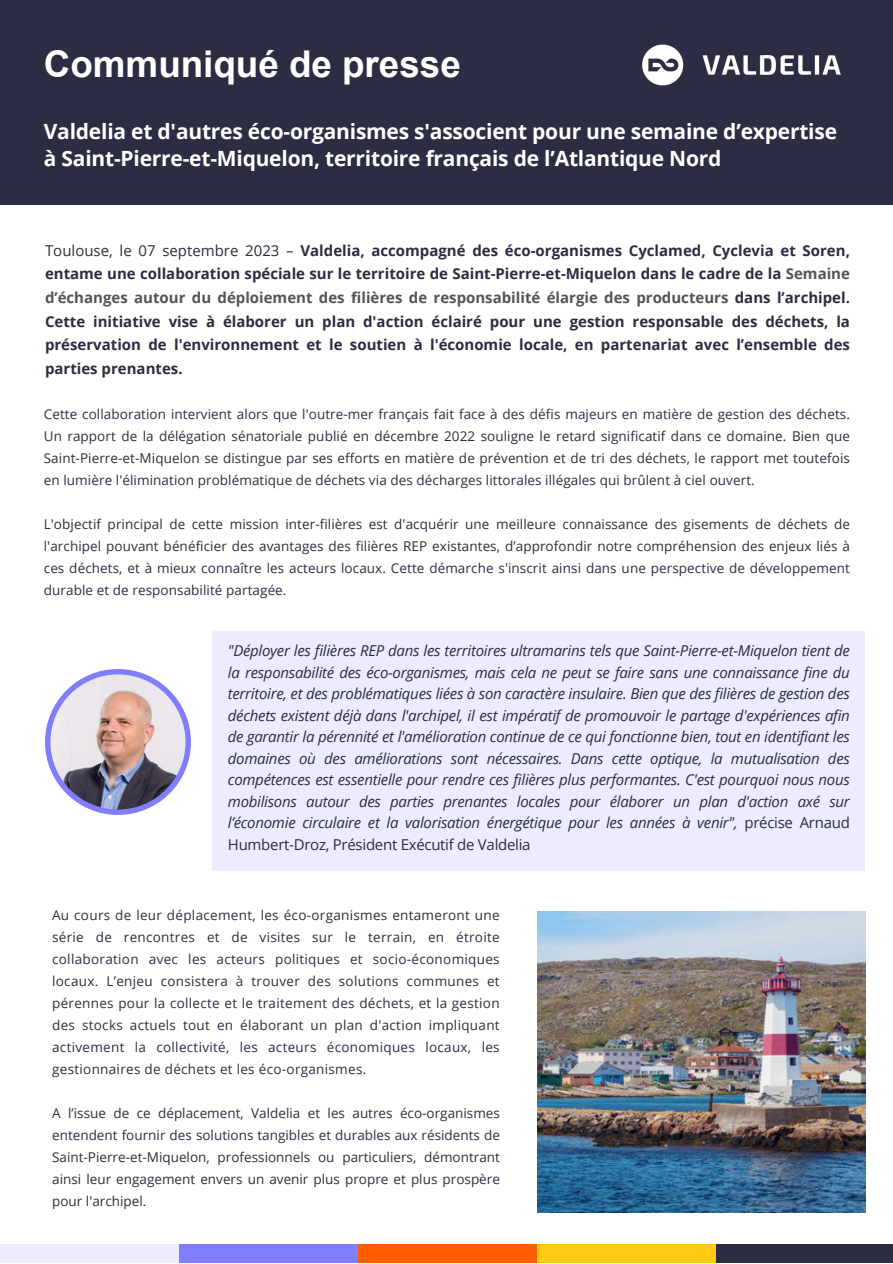
<style>
.page{position:relative;width:893px;height:1264px;background:#fff}
.page>*{position:absolute;margin:0;border:0;box-sizing:border-box;transform-origin:0 0}
.t1{font:700 36.75px "Arial";color:#fff}
.t2{font:700 21px/27px "Open Sans";letter-spacing:-.01em;color:#fff}
.t3{font:italic 15px/21.5px "Open Sans";letter-spacing:-.02em;color:#2c2d42;text-align:justify}
.t4{font:700 15px/23.5px "Open Sans";color:#2c2d42;text-align:justify}
.t5{font:13.5px/22px "Open Sans";letter-spacing:.005em;color:#2c2d42;text-align:justify}
.s1{font-weight:400}
.s2{color:#545454}
.s3{font-style:normal}
</style>
<div class="page">
<div style="left:0;top:1244px;width:179px;height:18px;background:#edecff"></div>
<div style="left:179px;top:1244px;width:179px;height:18px;background:#807dff"></div>
<div style="left:358px;top:1244px;width:179px;height:18px;background:#ff5b00"></div>
<div style="left:537px;top:1244px;width:179px;height:18px;background:#ffc914"></div>
<div style="left:716px;top:1244px;width:176px;height:18px;background:#2c2d42"></div>
<div style="left:1px;top:0;width:891px;height:204px;background:#2c2d42"></div>
<img style="left:642px;top:44px;width:199px;height:42px">
<svg style="left:45px;top:669px;width:146px;height:146px;background:#8380fa"></svg>
<img style="left:50px;top:674px;width:135px;height:135px;border-radius:50%">
<div style="left:212px;top:631px;width:652px;height:240px;background:#edecff"></div>
<img style="left:537px;top:911px;width:328px;height:301px">
<p class="t1" style="left:44px;top:44px;width:418px">Communiqué de presse</p>
<p class="t2" style="left:44px;top:118px;width:794px">Valdelia et d'autres éco-organismes s'associent pour une semaine d’expertise à Saint-Pierre-et-Miquelon, territoire français de l’Atlantique Nord</p>
<p class="t4" style="left:45px;top:238px;width:806px"><span class="s1">Toulouse, le 07 septembre 2023 –</span> Valdelia, accompagné des éco-organismes Cyclamed, Cyclevia et Soren, entame une collaboration spéciale sur le territoire de Saint-Pierre-et-Miquelon dans le cadre de la <span class="s2">Semaine d’échanges autour du déploiement des filières de responsabilité élargie des producteurs</span> dans l’archipel.<br>Cette initiative vise à élaborer un plan d'action éclairé pour une gestion responsable des déchets, la préservation de l'environnement et le soutien à l'économie locale, en partenariat avec l’ensemble des parties prenantes.</p>
<p class="t5" style="left:44px;top:402px;width:807px">Cette collaboration intervient alors que l'outre-mer français fait face à des défis majeurs en matière de gestion des déchets.<br>Un rapport de la délégation sénatoriale publié en décembre 2022 souligne le retard significatif dans ce domaine. Bien que Saint-Pierre-et-Miquelon se distingue par ses efforts en matière de prévention et de tri des déchets, le rapport met toutefois en lumière l'élimination problématique de déchets via des décharges littorales illégales qui brûlent à ciel ouvert.</p>
<p class="t5" style="left:44px;top:512px;width:807px">L'objectif principal de cette mission inter-filières est d'acquérir une meilleure connaissance des gisements de déchets de l'archipel pouvant bénéficier des avantages des filières REP existantes, d’approfondir notre compréhension des enjeux liés à ces déchets, et à mieux connaître les acteurs locaux. Cette démarche s'inscrit ainsi dans une perspective de développement durable et de responsabilité partagée.</p>
<p class="t3" style="left:228px;top:639px;width:623px">"Déployer les filières REP dans les territoires ultramarins tels que Saint-Pierre-et-Miquelon tient de la responsabilité des éco-organismes, mais cela ne peut se faire sans une connaissance fine du territoire, et des problématiques liées à son caractère insulaire. Bien que des filières de gestion des déchets existent déjà dans l'archipel, il est impératif de promouvoir le partage d'expériences afin de garantir la pérennité et l'amélioration continue de ce qui fonctionne bien, tout en identifiant les domaines où des améliorations sont nécessaires. Dans cette optique, la mutualisation des compétences est essentielle pour rendre ces filières plus performantes. C'est pourquoi nous nous mobilisons autour des parties prenantes locales pour élaborer un plan d'action axé sur l’économie circulaire et la valorisation énergétique pour les années à venir", <span class="s3">précise Arnaud Humbert-Droz, Président Exécutif de Valdelia</span></p>
<p class="t5" style="left:52px;top:903px;width:449px">Au cours de leur déplacement, les éco-organismes entameront une série de rencontres et de visites sur le terrain, en étroite collaboration avec les acteurs politiques et socio-économiques locaux. L’enjeu consistera à trouver des solutions communes et pérennes pour la collecte et le traitement des déchets, et la gestion des stocks actuels tout en élaborant un plan d'action impliquant activement la collectivité, les acteurs économiques locaux, les gestionnaires de déchets et les éco-organismes.</p>
<p class="t5" style="left:52px;top:1101px;width:449px">A l’issue de ce déplacement, Valdelia et les autres éco-organismes entendent fournir des solutions tangibles et durables aux résidents de Saint-Pierre-et-Miquelon, professionnels ou particuliers, démontrant ainsi leur engagement envers un avenir plus propre et plus prospère pour l'archipel.</p>
</div>
